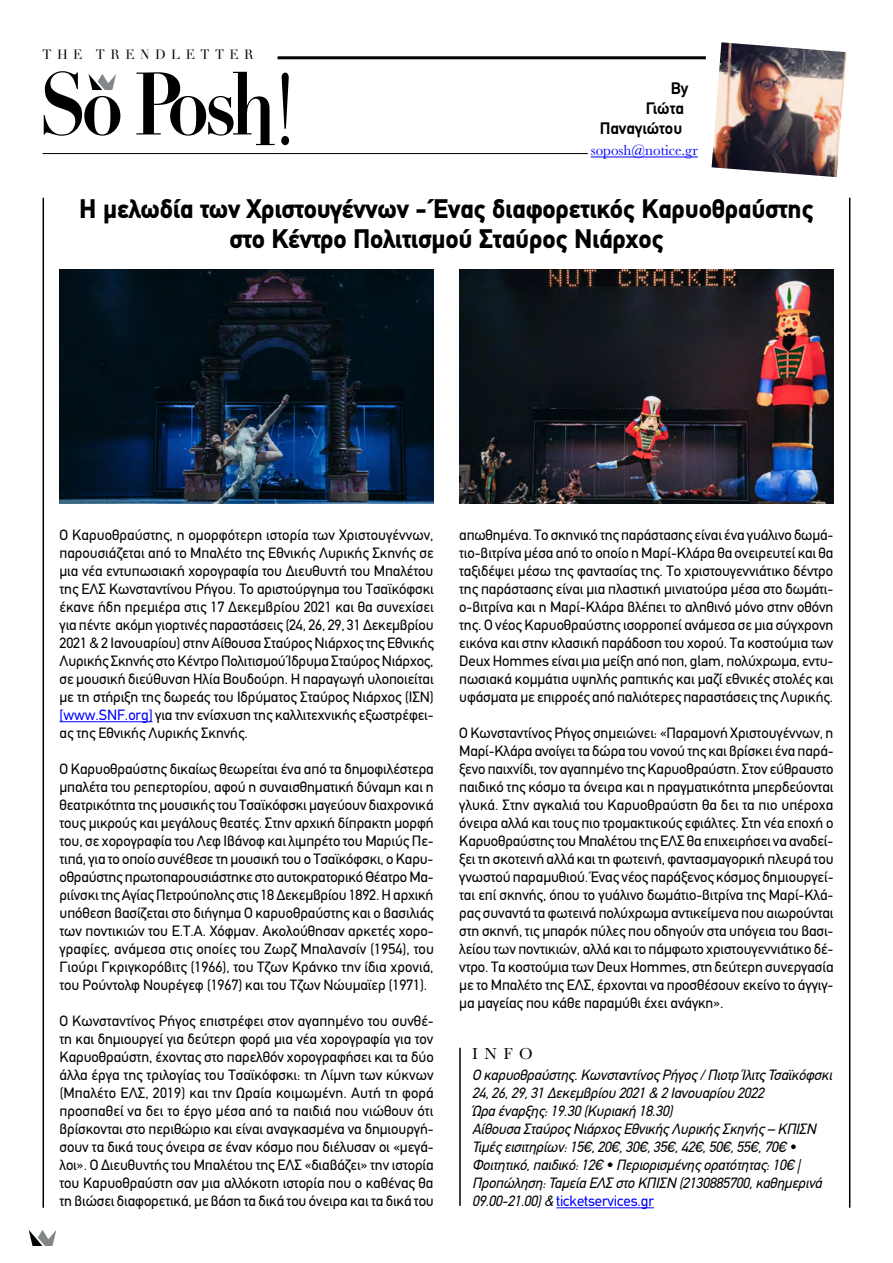
<style>
.page{position:relative;width:893px;height:1263px;background:#fff}
.page>*{position:absolute;margin:0;border:0;box-sizing:border-box;transform-origin:0 0}
.t1{font:900 27px/30px "PF Din Text";letter-spacing:-.01em;color:#000;text-align:center}
.t2{font:700 16.8px "PF Din Text";color:#000}
.t3{font:16.5px "Baskerville";color:#000}
.t4{font:15px/18px "PF Din Text";letter-spacing:-.005em;color:#000;text-align:justify}
.t5{font:italic 15px/18px "PF Din Text";letter-spacing:-.01em;color:#000}
.t6{font:15px "Baskerville";color:#00f}
.t7{font:13.2px "Didot";letter-spacing:.41em;color:#000}
.s1{color:#00f}
.s2{font-style:normal;color:#00f}
</style>
<div class="page">
<svg style="left:29px;top:1230px;width:27px;height:16px"></svg>
<hr style="left:43px;top:198px;width:1px;height:1010px;background:#000">
<hr style="left:849px;top:198px;width:1px;height:1010px;background:#000">
<hr style="left:43px;top:153px;width:545px;height:1px;background:#000">
<hr style="left:278px;top:56px;width:428px;height:3px;background:#000">
<svg style="left:44px;top:71px;width:76px;height:65px"></svg>
<svg style="left:136px;top:72px;width:138px;height:73px"></svg>
<svg style="left:281px;top:73px;width:8px;height:72px"></svg>
<hr style="left:591px;top:157px;width:107px;height:1px;background:#00f">
<img style="left:712px;top:42px;width:134px;height:135px">
<hr style="left:60px;top:721px;width:93px;height:1px;background:#00f">
<hr style="left:459px;top:1048px;width:2px;height:158px;background:#000">
<hr style="left:556px;top:1207px;width:98px;height:1px;background:#00f">
<img style="left:60px;top:270px;width:374px;height:234px">
<img style="left:459px;top:270px;width:374px;height:234px">
<p class="t7" style="left:43px;top:47px;width:213px">THE TRENDLETTER</p>
<p class="t2" style="left:671px;top:78px;width:19px">By</p>
<p class="t2" style="left:646px;top:98px;width:40px">Γιώτα</p>
<p class="t2" style="left:600px;top:118px;width:84px">Παναγιώτου</p>
<p class="t6" style="left:591px;top:141px;width:109px">soposh@notice.gr</p>
<h1 class="t1" style="left:79px;top:193px;width:736px">Η μελωδία των Χριστουγέννων - Ένας διαφορετικός Kαρυοθραύστης στο Κέντρο Πολιτισμού Σταύρος Νιάρχος</h1>
<p class="t4" style="left:60px;top:526px;width:376px">Ο Καρυοθραύστης, η ομορφότερη ιστορία των Χριστουγέννων, παρουσιάζεται από το Μπαλέτο της Εθνικής Λυρικής Σκηνής σε μια νέα εντυπωσιακή χορογραφία του Διευθυντή του Μπαλέτου της ΕΛΣ Κωνσταντίνου Ρήγου. Το αριστούργημα του Τσαϊκόφσκι έκανε ήδη πρεμιέρα στις 17 Δεκεμβρίου 2021 και θα συνεχίσει για πέντε ακόμη γιορτινές παραστάσεις (24, 26, 29, 31 Δεκεμβρίου 2021 &amp; 2 Ιανουαρίου) στην Αίθουσα Σταύρος Νιάρχος της Εθνικής Λυρικής Σκηνής στο Κέντρο Πολιτισμού Ίδρυμα Σταύρος Νιάρχος, σε μουσική διεύθυνση Ηλία Βουδούρη. Η παραγωγή υλοποιείται με τη στήριξη της δωρεάς του Ιδρύματος Σταύρος Νιάρχος (ΙΣΝ) <span class="s1">[www.SNF.org]</span> για την ενίσχυση της καλλιτεχνικής εξωστρέφει&shy;ας της Εθνικής Λυρικής Σκηνής.</p>
<p class="t4" style="left:60px;top:760px;width:376px">Ο Καρυοθραύστης δικαίως θεωρείται ένα από τα δημοφιλέστερα μπαλέτα του ρεπερτορίου, αφού η συναισθηματική δύναμη και η θεατρικότητα της μουσικής του Τσαϊκόφσκι μαγεύουν διαχρονικά τους μικρούς και μεγάλους θεατές. Στην αρχική δίπρακτη μορφή του, σε χορογραφία του Λεφ Ιβάνοφ και λιμπρέτο του Μαριύς Πε&shy;τιπά, για το οποίο συνέθεσε τη μουσική του ο Τσαϊκόφσκι, ο Καρυ&shy;οθραύστης πρωτοπαρουσιάστηκε στο αυτοκρατορικό Θέατρο Μα&shy;ριίνσκι της Αγίας Πετρούπολης στις 18 Δεκεμβρίου 1892. Η αρχική υπόθεση βασίζεται στο διήγημα Ο καρυοθραύστης και ο βασιλιάς των ποντικιών του Ε.Τ.Α. Χόφμαν. Ακολούθησαν αρκετές χορο&shy;γραφίες, ανάμεσα στις οποίες του Ζωρζ Μπαλανσίν (1954), του Γιούρι Γκριγκορόβιτς (1966), του Τζων Κράνκο την ίδια χρονιά, του Ρούντολφ Νουρέγεφ (1967) και του Τζων Νώυμαϊερ (1971).</p>
<p class="t4" style="left:60px;top:1012px;width:376px">Ο Κωνσταντίνος Ρήγος επιστρέφει στον αγαπημένο του συνθέ&shy;τη και δημιουργεί για δεύτερη φορά μια νέα χορογραφία για τον Καρυοθραύστη, έχοντας στο παρελθόν χορογραφήσει και τα δύο άλλα έργα της τριλογίας του Τσαϊκόφσκι: τη Λίμνη των κύκνων (Μπαλέτο ΕΛΣ, 2019) και την Ωραία κοιμωμένη. Αυτή τη φορά προσπαθεί να δει το έργο μέσα από τα παιδιά που νιώθουν ότι βρίσκονται στο περιθώριο και είναι αναγκασμένα να δημιουργή&shy;σουν τα δικά τους όνειρα σε έναν κόσμο που διέλυσαν οι «μεγά&shy;λοι». Ο Διευθυντής του Μπαλέτου της ΕΛΣ «διαβάζει» την ιστορία του Καρυοθραύστη σαν μια αλλόκοτη ιστορία που ο καθένας θα τη βιώσει διαφορετικά, με βάση τα δικά του όνειρα και τα δικά του</p>
<p class="t4" style="left:459px;top:526px;width:376px">απωθημένα. Το σκηνικό της παράστασης είναι ένα γυάλινο δωμά&shy;τιο-βιτρίνα μέσα από το οποίο η Μαρί-Κλάρα θα ονειρευτεί και θα ταξιδέψει μέσω της φαντασίας της. Το χριστουγεννιάτικο δέντρο της παράστασης είναι μια πλαστική μινιατούρα μέσα στο δωμάτι&shy;ο-βιτρίνα και η Μαρί-Κλάρα βλέπει το αληθινό μόνο στην οθόνη της. Ο νέος Καρυοθραύστης ισορροπεί ανάμεσα σε μια σύγχρονη εικόνα και στην κλασική παράδοση του χορού. Τα κοστούμια των Deux Hommes είναι μια μείξη από ποπ, glam, πολύχρωμα, εντυ&shy;πωσιακά κομμάτια υψηλής ραπτικής και μαζί εθνικές στολές και υφάσματα με επιρροές από παλιότερες παραστάσεις της Λυρικής.</p>
<p class="t4" style="left:459px;top:724px;width:376px">Ο Κωνσταντίνος Ρήγος σημειώνει: «Παραμονή Χριστουγέννων, η Μαρί-Κλάρα ανοίγει τα δώρα του νονού της και βρίσκει ένα παρά&shy;ξενο παιχνίδι, τον αγαπημένο της Καρυοθραύστη. Στον εύθραυστο παιδικό της κόσμο τα όνειρα και η πραγματικότητα μπερδεύονται γλυκά. Στην αγκαλιά του Καρυοθραύστη θα δει τα πιο υπέροχα όνειρα αλλά και τους πιο τρομακτικούς εφιάλτες. Στη νέα εποχή ο Καρυοθραύστης του Μπαλέτου της ΕΛΣ θα επιχειρήσει να αναδεί&shy;ξει τη σκοτεινή αλλά και τη φωτεινή, φαντασμαγορική πλευρά του γνωστού παραμυθιού. Ένας νέος παράξενος κόσμος δημιουργεί&shy;ται επί σκηνής, όπου το γυάλινο δωμάτιο-βιτρίνα της Μαρί-Κλά&shy;ρας συναντά τα φωτεινά πολύχρωμα αντικείμενα που αιωρούνται στη σκηνή, τις μπαρόκ πύλες που οδηγούν στα υπόγεια του βασι&shy;λείου των ποντικιών, αλλά και το πάμφωτο χριστουγεννιάτικο δέ&shy;ντρο. Τα κοστούμια των Deux Hommes, στη δεύτερη συνεργασία με το Μπαλέτο της ΕΛΣ, έρχονται να προσθέσουν εκείνο το άγγιγ&shy;μα μαγείας που κάθε παραμύθι έχει ανάγκη».</p>
<p class="t3" style="left:472px;top:1043px;width:62px">INFO</p>
<p class="t5" style="left:472px;top:1066px;width:361px">Ο καρυοθραύστης. Κωνσταντίνος Ρήγος / Πιοτρ Ίλιτς Τσαϊκόφσκι 24, 26, 29, 31 Δεκεμβρίου 2021 &amp; 2 Ιανουαρίου 2022<br>Ώρα έναρξης: 19.30 (Κυριακή 18.30)<br>Αίθουσα Σταύρος Νιάρχος Εθνικής Λυρικής Σκηνής – ΚΠΙΣΝ Τιμές εισιτηρίων: 15€, 20€, 30€, 35€, 42€, 50€, 55€, 70€ • Φοιτητικό, παιδικό: 12€ • Περιορισμένης ορατότητας: 10€ | Προπώληση: Ταμεία ΕΛΣ στο ΚΠΙΣΝ (2130885700, καθημερινά 09.00-21.00) &amp; <span class="s2">ticketservices.gr</span></p>
</div>
